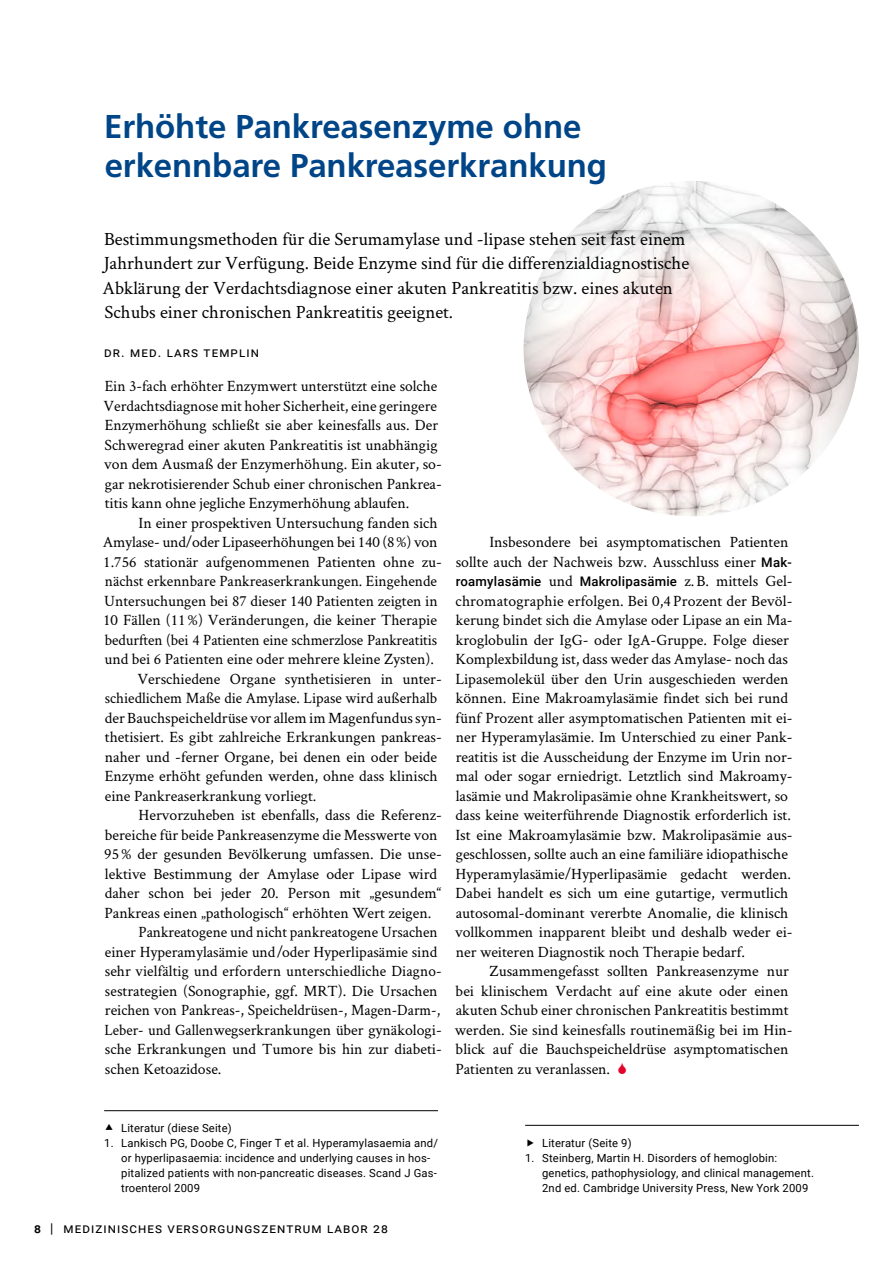
<style>
.page{position:relative;width:893px;height:1263px;background:#fff}
.page>*{position:absolute;margin:0;border:0;box-sizing:border-box;transform-origin:0 0}
.t1{font:700 33px/39px "Frutiger LT Std";letter-spacing:-.005em;color:#004587}
.t2{font:18.75px/24.3px "Crimson Text";color:#000}
.t3{font:15.75px/19.5px "Crimson Text";color:#000}
.t4{font:15.75px "Crimson Text";color:#000;scale:.95 1}
.t5{font:13.5px "Roboto";letter-spacing:.08em;color:#000}
.t6{font:500 13.2px "Roboto";letter-spacing:.015em;color:#000}
.t7{font:11.25px/15px "Roboto";letter-spacing:.015em;color:#000}
.s1{font-family:"Roboto";font-weight:500;font-size:13.2px}
.s2{font-family:"Crimson Text";font-weight:400;font-size:15.75px}
.s3{font-weight:500}
</style>
<div class="page">
<img style="left:524px;top:181px;width:335px;height:335px;border-radius:168px">
<hr style="left:525px;top:1125px;width:334px;height:1px;background:#000">
<hr style="left:104px;top:1110px;width:334px;height:1px;background:#000">
<h1 class="t1" style="left:104px;top:107px;width:504px">Erhöhte Pankreasenzyme ohne erkennbare Pankreaserkrankung</h1>
<p class="t2" style="left:103px;top:226px;width:588px">Bestimmungsmethoden für die Serumamylase und -lipase stehen seit fast einem Jahrhundert zur Verfügung. Beide Enzyme sind für die differenzialdiagnostische Abklärung der Verdachtsdiagnose einer akuten Pankreatitis bzw. eines akuten Schubs einer chronischen Pankreatitis geeignet.</p>
<p class="t5" style="left:104px;top:343px;width:156px">Dr. med. Lars Templin</p>
<p class="t3" style="left:103px;top:376px;width:340px">Ein 3-fach erhöhter Enzymwert unterstützt eine solche Verdachtsdiagnose mit hoher Sicherheit, eine geringere Enzymerhöhung schließt sie aber keinesfalls aus. Der Schweregrad einer akuten Pankreatitis ist unabhängig von dem Ausmaß der Enzymerhöhung. Ein akuter, so&shy;gar nekrotisierender Schub einer chronischen Pankrea&shy;titis kann ohne jegliche Enzymerhöhung ablaufen.</p>
<p class="t3" style="left:139px;top:512px;width:300px">In einer prospektiven Untersuchung fanden sich</p>
<p class="t3" style="left:103px;top:532px;width:336px">Amylase- und/oder Lipaseerhöhungen bei 140 (8%) von</p>
<p class="t3" style="left:103px;top:551px;width:340px">1.756 stationär aufgenommenen Patienten ohne zu-</p>
<p class="t3" style="left:105px;top:571px;width:334px">nächst erkennbare Pankreaserkrankungen. Eingehende</p>
<p class="t3" style="left:104px;top:590px;width:335px">Untersuchungen bei 87 dieser 140 Patienten zeigten in</p>
<p class="t3" style="left:103px;top:610px;width:335px">10 Fällen (11%) Veränderungen, die keiner Therapie</p>
<p class="t3" style="left:105px;top:629px;width:334px">bedurften (bei 4 Patienten eine schmerzlose Pankreatitis</p>
<p class="t3" style="left:104px;top:649px;width:331px">und bei 6 Patienten eine oder mehrere kleine Zysten).</p>
<p class="t3" style="left:137px;top:668px;width:306px">Verschiedene Organe synthetisieren in unter-</p>
<p class="t3" style="left:105px;top:688px;width:334px">schiedlichem Maße die Amylase. Lipase wird außerhalb</p>
<p class="t3" style="left:105px;top:707px;width:339px">der Bauchspeicheldrüse vor allem im Magenfundus syn-</p>
<p class="t3" style="left:105px;top:727px;width:338px">thetisiert. Es gibt zahlreiche Erkrankungen pankreas-</p>
<p class="t3" style="left:105px;top:746px;width:334px">naher und -ferner Organe, bei denen ein oder beide</p>
<p class="t3" style="left:105px;top:766px;width:334px">Enzyme erhöht gefunden werden, ohne dass klinisch</p>
<p class="t3" style="left:105px;top:785px;width:213px">eine Pankreaserkrankung vorliegt.</p>
<p class="t3" style="left:139px;top:805px;width:305px">Hervorzuheben ist ebenfalls, dass die Referenz-</p>
<p class="t3" style="left:105px;top:824px;width:334px">bereiche für beide Pankreasenzyme die Messwerte von</p>
<p class="t3" style="left:104px;top:844px;width:339px">95% der gesunden Bevölkerung umfassen. Die unse-</p>
<p class="t3" style="left:105px;top:863px;width:334px">lektive Bestimmung der Amylase oder Lipase wird</p>
<p class="t3" style="left:105px;top:883px;width:338px">daher schon bei jeder 20. Person mit „gesundem“</p>
<p class="t3" style="left:105px;top:902px;width:328px">Pankreas einen „pathologisch“ erhöhten Wert zeigen.</p>
<p class="t3" style="left:139px;top:922px;width:301px">Pankreatogene und nicht pankreatogene Ursachen</p>
<p class="t3" style="left:105px;top:941px;width:334px">einer Hyperamylasämie und/oder Hyperlipasämie sind</p>
<p class="t3" style="left:105px;top:961px;width:338px">sehr vielfältig und erfordern unterschiedliche Diagno-</p>
<p class="t3" style="left:105px;top:980px;width:334px">sestrategien (Sonographie, ggf. MRT). Die Ursachen</p>
<p class="t3" style="left:105px;top:1000px;width:337px">reichen von Pankreas-, Speicheldrüsen-, Magen-Darm-,</p>
<p class="t4" style="left:105px;top:1019px;width:356px">Leber- und Gallenwegserkrankungen über gynäkologi-</p>
<p class="t3" style="left:105px;top:1039px;width:338px">sche Erkrankungen und Tumore bis hin zur diabeti-</p>
<p class="t3" style="left:105px;top:1058px;width:118px">schen Ketoazidose.</p>
<p class="t3" style="left:456px;top:532px;width:338px;text-align:right">Insbesondere bei asymptomatischen Patienten<br>sollte auch der Nachweis bzw. Ausschluss einer <span class="s1">Mak-</span></p>
<p class="t6" style="left:456px;top:572px;width:338px">roamylasämie <span class="s2">und</span> Makrolipasämie <span class="s2">z.B. mittels Gel-</span></p>
<p class="t3" style="left:455px;top:590px;width:339px">chromatographie erfolgen. Bei 0,4 Prozent der Bevöl&shy;kerung bindet sich die Amylase oder Lipase an ein Ma&shy;kroglobulin der IgG- oder IgA-Gruppe. Folge dieser Komplexbildung ist, dass weder das Amylase- noch das Lipasemolekül über den Urin ausgeschieden werden können. Eine Makroamylasämie findet sich bei rund fünf Prozent aller asymptomatischen Patienten mit ei&shy;ner Hyperamylasämie. Im Unterschied zu einer Pank&shy;reatitis ist die Ausscheidung der Enzyme im Urin nor&shy;mal oder sogar erniedrigt. Letztlich sind Makroamy&shy;lasämie und Makrolipasämie ohne Krankheitswert, so dass keine weiterführende Diagnostik erforderlich ist.<br>Ist eine Makroamylasämie bzw. Makrolipasämie aus&shy;geschlossen, sollte auch an eine familiäre idiopathische Hyperamylasämie/Hyperlipasämie gedacht werden.<br>Dabei handelt es sich um eine gutartige, vermutlich autosomal-dominant vererbte Anomalie, die klinisch vollkommen inapparent bleibt und deshalb weder ei&shy;ner weiteren Diagnostik noch Therapie bedarf.</p>
<p class="t3" style="left:455px;top:961px;width:339px;text-indent:35px">Zusammengefasst sollten Pankreasenzyme nur bei klinischem Verdacht auf eine akute oder einen akuten Schub einer chronischen Pankreatitis bestimmt werden. Sie sind keinesfalls routinemäßig bei im Hin&shy;blick auf die Bauchspeicheldrüse asymptomatischen Patienten zu veranlassen.</p>
<p class="t7" style="left:121px;top:1120px;width:112px">Literatur (diese Seite)</p>
<p class="t7" style="left:121px;top:1135px;width:318px;text-indent:-17px">1. Lankisch PG, Doobe C, Finger T et al. Hyperamylasaemia and/ or hyperlipasaemia: incidence and underlying causes in hos&shy;pitalized patients with non-pancreatic diseases. Scand J Gas&shy;troenterol 2009</p>
<p class="t5" style="left:34px;top:1219px;width:356px"><span class="s3">8</span> | medizinisches versorgungszentrum labor 28</p>
<p class="t7" style="left:542px;top:1135px;width:91px">Literatur (Seite 9)</p>
<p class="t7" style="left:542px;top:1150px;width:273px;text-indent:-17px">1. Steinberg, Martin H. Disorders of hemoglobin: genetics, pathophysiology, and clinical management.<br>2nd ed. Cambridge University Press, New York 2009</p>
</div>
